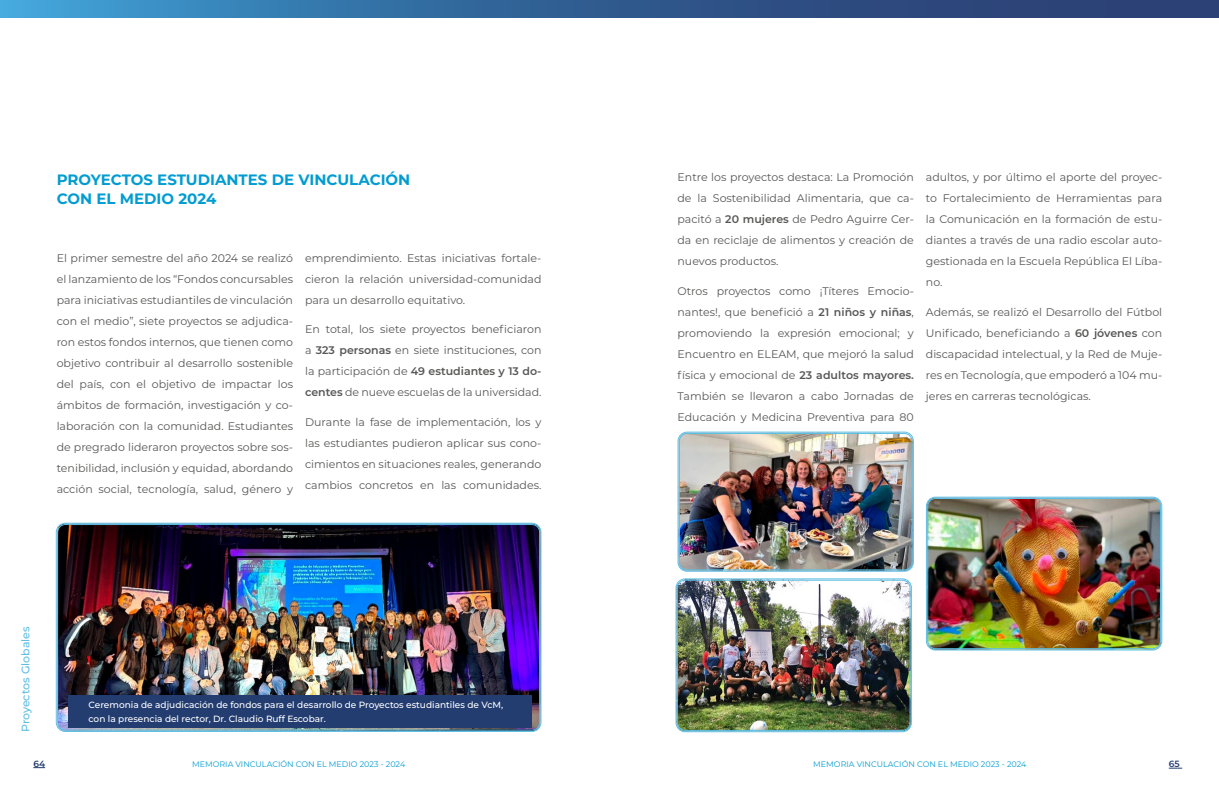
<style>
.page{position:relative;width:1219px;height:789px;background:#fff}
.page>*{position:absolute;margin:0;border:0;box-sizing:border-box;transform-origin:0 0}
.t1{font:700 15px/19px "Montserrat";color:#009cd2}
.t2{font:11px/21px "Montserrat";color:#575756;text-align:justify}
.t3{font:100 11px "Montserrat";color:#5fbee4}
.t4{font:100 9px/14px "Montserrat";color:#fff}
.t5{font:600 9px "Montserrat";color:#233d71}
.t6{font:8px "Montserrat";color:#009cd2}
.s1{font-weight:600}
</style>
<div class="page">
<img style="left:58px;top:524px;width:482px;height:206px">
<div style="left:56px;top:522px;width:485px;height:209px;border:1px solid #5fbee4;border-radius:9px"></div>
<div style="left:57px;top:524px;width:483px;height:205px;border:1px solid #5fbee4;border-radius:8px"></div>
<img style="left:679px;top:433px;width:234px;height:137px">
<div style="left:677px;top:431px;width:237px;height:140px;border:1px solid #5fbee4;border-radius:9px"></div>
<div style="left:679px;top:433px;width:233px;height:136px;border:1px solid #5fbee4;border-radius:8px"></div>
<img style="left:927px;top:498px;width:234px;height:151px">
<div style="left:926px;top:496px;width:236px;height:154px;border:1px solid #5fbee4;border-radius:9px"></div>
<div style="left:928px;top:498px;width:233px;height:150px;border:1px solid #5fbee4;border-radius:8px"></div>
<img style="left:676px;top:580px;width:235px;height:150px">
<div style="left:675px;top:578px;width:237px;height:153px;border:1px solid #5fbee4;border-radius:9px"></div>
<div style="left:677px;top:579px;width:233px;height:151px;border:1px solid #5fbee4;border-radius:8px"></div>
<div style="left:69px;top:694px;width:463px;height:33px;background:#233d71"></div>
<svg style="left:1169px;top:767px;width:13px;height:1px"></svg>
<svg style="left:0;top:0;width:1219px;height:17px;background:#326398"></svg>
<h1 class="t1" style="left:57px;top:169px;width:355px">PROYECTOS ESTUDIANTES DE VINCULACIÓN<br>CON EL MEDIO 2024</h1>
<p class="t2" style="left:57px;top:247px;width:238px">El primer semestre del año 2024 se realizó el lanzamiento de los “Fondos concursables para iniciativas estudiantiles de vinculación con el medio”, siete proyectos se adjudica&shy;ron estos fondos internos, que tienen como objetivo contribuir al desarrollo sostenible del país, con el objetivo de impactar los ámbitos de formación, investigación y co&shy;laboración con la comunidad. Estudiantes de pregrado lideraron proyectos sobre sos&shy;tenibilidad, inclusión y equidad, abordando acción social, tecnología, salud, género y</p>
<p class="t2" style="left:305px;top:247px;width:238px">emprendimiento. Estas iniciativas fortale&shy;cieron la relación universidad-comunidad para un desarrollo equitativo.</p>
<p class="t2" style="left:305px;top:318px;width:238px">En total, los siete proyectos beneficiaron a <span class="s1">323 personas</span> en siete instituciones, con la participación de <span class="s1">49 estudiantes y 13 do&shy;centes</span> de nueve escuelas de la universidad.</p>
<p class="t2" style="left:305px;top:411px;width:238px">Durante la fase de implementación, los y las estudiantes pudieron aplicar sus cono&shy;cimientos en situaciones reales, generando cambios concretos en las comunidades.</p>
<p class="t2" style="left:677px;top:166px;width:238px">Entre los proyectos destaca: La Promoción de la Sostenibilidad Alimentaria, que ca&shy;pacitó a <span class="s1">20 mujeres</span> de Pedro Aguirre Cer&shy;da en reciclaje de alimentos y creación de nuevos productos.</p>
<p class="t2" style="left:677px;top:279px;width:238px">Otros proyectos como ¡Títeres Emocio&shy;nantes!, que benefició a <span class="s1">21 niños y niñas</span>, promoviendo la expresión emocional; y Encuentro en ELEAM, que mejoró la salud física y emocional de <span class="s1">23 adultos mayores.<br></span>También se llevaron a cabo Jornadas de Educación y Medicina Preventiva para 80</p>
<p class="t2" style="left:926px;top:166px;width:238px">adultos, y por último el aporte del proyec&shy;to Fortalecimiento de Herramientas para la Comunicación en la formación de estu&shy;diantes a través de una radio escolar auto&shy;gestionada en la Escuela República El Líba&shy;no.</p>
<p class="t2" style="left:926px;top:300px;width:238px">Además, se realizó el Desarrollo del Fútbol Unificado, beneficiando a <span class="s1">60 jóvenes</span> con discapacidad intelectual, y la Red de Muje&shy;res en Tecnología, que empoderó a 104 mu&shy;jeres en carreras tecnológicas.</p>
<p class="t3" style="left:18px;top:731px;width:107px;rotate:-90deg">Proyectos Globales</p>
<p class="t5" style="left:33px;top:756px;width:13px">64</p>
<p class="t4" style="left:89px;top:697px;width:416px">Ceremonia de adjudicación de fondos para el desarrollo de Proyectos estudiantiles de VcM, con la presencia del rector, Dr. Claudio Ruff Escobar.</p>
<p class="t6" style="left:192px;top:758px;width:215px">MEMORIA VINCULACIÓN CON EL MEDIO 2023 - 2024</p>
<p class="t6" style="left:813px;top:758px;width:215px">MEMORIA VINCULACIÓN CON EL MEDIO 2023 - 2024</p>
<p class="t5" style="left:1169px;top:757px;width:12px">65</p>
</div>
